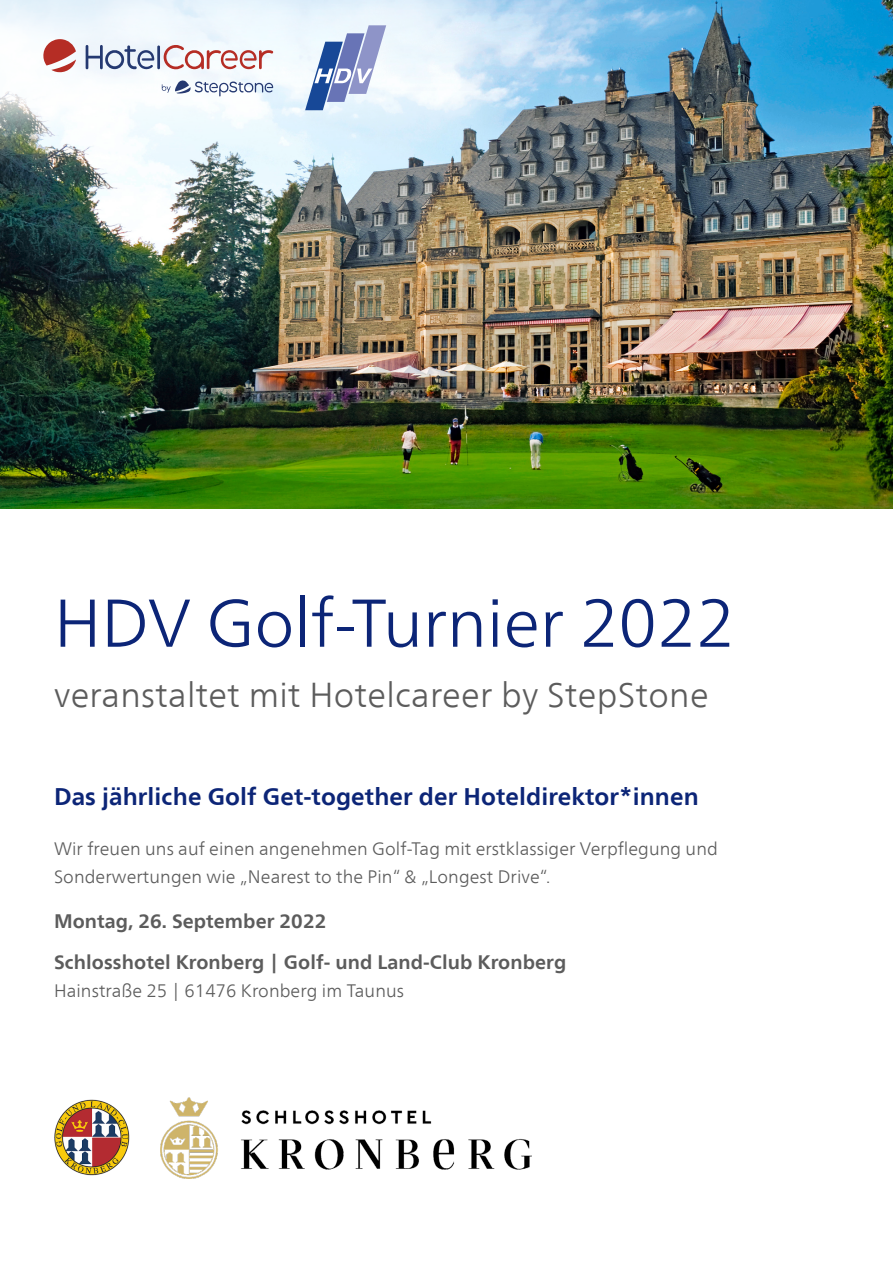
<style>
.page{position:relative;width:893px;height:1263px;background:#fff}
.page>*{position:absolute;margin:0;border:0;box-sizing:border-box;transform-origin:0 0}
.t1{font:300 67.5px "Frutiger Neue LT Com";color:#0c2577}
.t2{font:300 34.5px "Frutiger Neue LT Com";letter-spacing:.01em;color:#5c5c5c}
.zwischenhead{font:700 24px "Frutiger Neue LT Com";letter-spacing:.005em;color:#0c2577}
.Fließ{font:700 19.5px "Frutiger Neue LT Com";letter-spacing:.005em;color:#5c5c5c}
.zwischenhead-2{font:300 18px/28.5px "Frutiger Neue LT Com";letter-spacing:.005em;color:#5c5c5c}
.Fließ-2{font:300 18px "Frutiger Neue LT Com";letter-spacing:.005em;color:#5c5c5c}
</style>
<div class="page">
<img style="left:0;top:0;width:893px;height:508px">
<svg style="left:0;top:0;width:535px;height:186px"></svg>
<svg style="left:305px;top:25px;width:81px;height:85px"></svg>
<img style="left:54px;top:1099px;width:76px;height:77px">
<img style="left:161px;top:1097px;width:371px;height:81px">
<svg style="left:162px;top:80px;width:111px;height:16px"></svg>
<svg style="left:43px;top:39px;width:33px;height:35px"></svg>
<hr style="left:157px;top:45px;width:3px;height:24px;background:#253971">
<svg style="left:86px;top:45px;width:68px;height:25px"></svg>
<svg style="left:164px;top:45px;width:109px;height:25px"></svg>
<p class="t1" style="left:54px;top:582px;width:682px">HDV Golf-Turnier 2022</p>
<p class="t2" style="left:54px;top:674px;width:656px">veranstaltet mit Hotelcareer by StepStone</p>
<p class="zwischenhead" style="left:54px;top:782px;width:646px">Das jährliche Golf Get-together der Hoteldirektor*innen</p>
<p class="zwischenhead-2" style="left:54px;top:834px;width:665px">Wir freuen uns auf einen angenehmen Golf-Tag mit erstklassiger Verpflegung und<br>Sonderwertungen wie „Nearest to the Pin“ &amp; „Longest Drive“.</p>
<p class="Fließ" style="left:54px;top:910px;width:274px">Montag, 26. September 2022</p>
<p class="Fließ" style="left:54px;top:950px;width:514px">Schlosshotel Kronberg | Golf- und Land-Club Kronberg</p>
<p class="Fließ-2" style="left:54px;top:980px;width:352px">Hainstraße 25 | 61476 Kronberg im Taunus</p>
</div>
